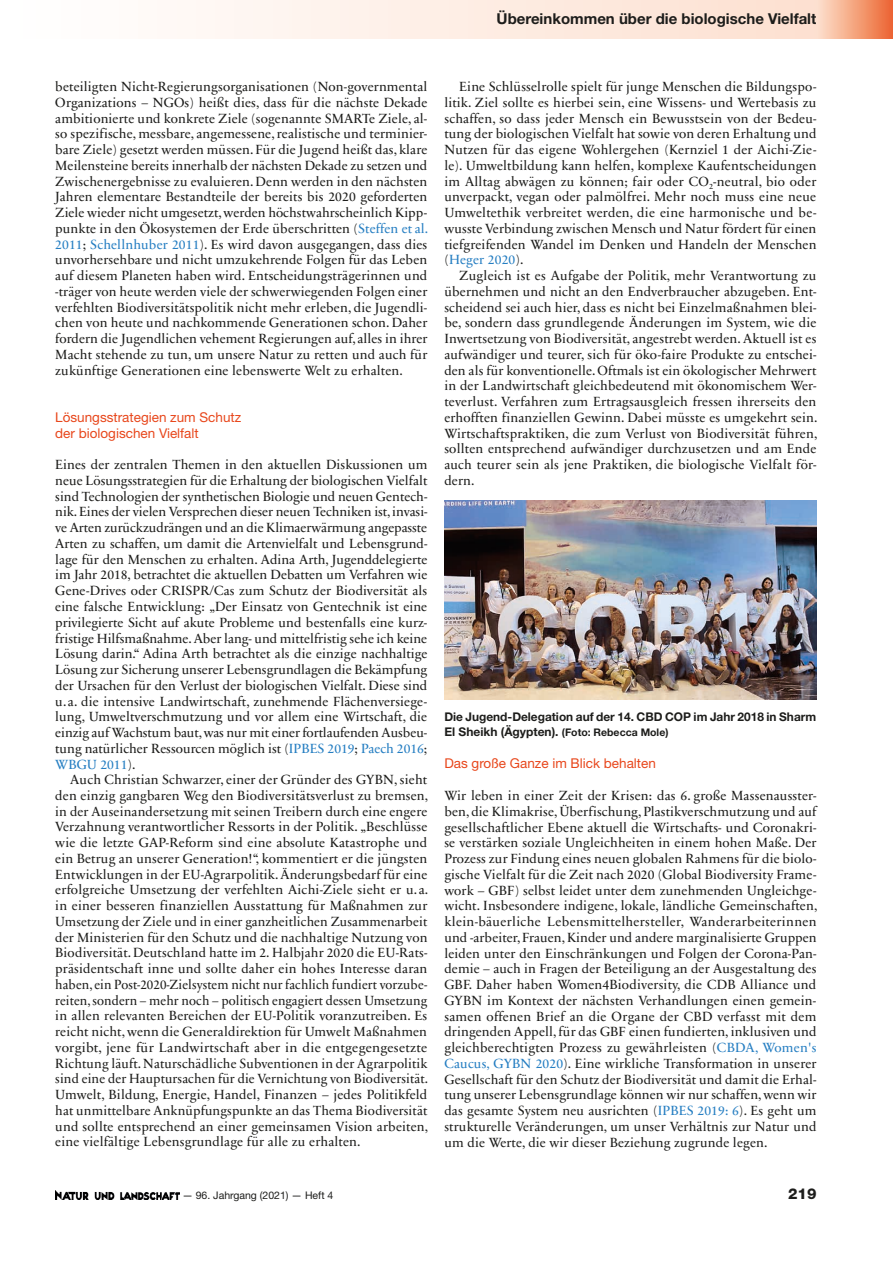
<style>
.page{position:relative;width:893px;height:1263px;background:#fff}
.page>*{position:absolute;margin:0;border:0;box-sizing:border-box;transform-origin:0 0}
.t1{font:700 15px "Helvetica Neue LT Pro";color:#1d1d1b}
.t2{font:800 15px "Helvetica Neue LT Pro";color:#1d1d1b}
.t3{font:13.5px/15.8px "Sabon Next LT Pro";letter-spacing:.01em;color:#1d1d1b;text-align:justify}
.t4{font:13.5px/16.2px "Helvetica Neue LT Pro";color:#e8471c}
.t5{font:700 12px/14.4px "Helvetica Neue LT Pro";color:#1d1d1b}
.t6{font:10.5px "Helvetica Neue LT Pro";color:#1d1d1b}
.s1{color:#257ec2}
.s2{font-size:10.5px}
</style>
<div class="page">
<img style="left:55px;top:1191px;width:124px;height:8px">
<div style="left:0;top:0;width:816px;height:38px;background:linear-gradient(to right,#fff,#fde0d0)"></div>
<div style="left:816px;top:0;width:77px;height:38px;background:linear-gradient(to right,#fde3cf,#ec6530)"></div>
<img style="left:444px;top:501px;width:372px;height:199px">
<p class="t1" style="left:497px;top:10px;width:321px">Übereinkommen über die biologische Vielfalt</p>
<p class="t3" style="left:55px;top:78px;width:375px">beteiligten Nicht-Regierungsorganisationen (Non-governmental Organizations – NGOs) heißt dies, dass für die nächste Dekade ambitionierte und konkrete Ziele (sogenannte SMARTe Ziele, al&shy;so spezifische, messbare, angemessene, realistische und terminier&shy;bare Ziele) gesetzt werden müssen. Für die Jugend heißt das, klare Meilensteine bereits innerhalb der nächsten Dekade zu setzen und Zwischenergebnisse zu evaluieren. Denn werden in den nächsten Jahren elementare Bestandteile der bereits bis 2020 geforderten Ziele wieder nicht umgesetzt, werden höchstwahrscheinlich Kipp&shy;punkte in den Ökosystemen der Erde überschritten (<span class="s1">Steffen et al.<br>2011</span>; <span class="s1">Schellnhuber 2011</span>). Es wird davon ausgegangen, dass dies unvorhersehbare und nicht umzukehrende Folgen für das Leben auf diesem Planeten haben wird. Entscheidungsträgerinnen und -träger von heute werden viele der schwerwiegenden Folgen einer verfehlten Biodiversitätspolitik nicht mehr erleben, die Jugendli&shy;chen von heute und nachkommende Generationen schon. Daher fordern die Jugendlichen vehement Regierungen auf, alles in ihrer Macht stehende zu tun, um unsere Natur zu retten und auch für zukünftige Generationen eine lebenswerte Welt zu erhalten.</p>
<p class="t4" style="left:55px;top:409px;width:188px">Lösungsstrategien zum Schutz der biologischen Vielfalt</p>
<p class="t3" style="left:55px;top:456px;width:374px">Eines der zentralen Themen in den aktuellen Diskussionen um neue Lösungsstrategien für die Erhaltung der biologischen Vielfalt sind Technologien der synthetischen Biologie und neuen Gentech&shy;nik. Eines der vielen Versprechen dieser neuen Techniken ist, invasi&shy;ve Arten zurückzudrängen und an die Klimaerwärmung angepasste Arten zu schaffen, um damit die Artenvielfalt und Lebensgrund&shy;lage für den Menschen zu erhalten. Adina Arth, Jugenddelegierte im Jahr 2018, betrachtet die aktuellen Debatten um Verfahren wie Gene-Drives oder CRISPR/Cas zum Schutz der Biodiversität als eine falsche Entwicklung: „Der Einsatz von Gentechnik ist eine privilegierte Sicht auf akute Probleme und bestenfalls eine kurz&shy;fristige Hilfsmaßnahme. Aber lang- und mittelfristig sehe ich keine Lösung darin.“ Adina Arth betrachtet als die einzige nachhaltige Lösung zur Sicherung unserer Lebensgrundlagen die Bekämpfung der Ursachen für den Verlust der biologischen Vielfalt. Diese sind u.a. die intensive Landwirtschaft, zunehmende Flächenversiege&shy;lung, Umweltverschmutzung und vor allem eine Wirtschaft, die einzig auf Wachstum baut, was nur mit einer fortlaufenden Ausbeu&shy;tung natürlicher Ressourcen möglich ist (<span class="s1">IPBES 2019</span>; <span class="s1">Paech 2016</span>; <span class="s1">WBGU 2011</span>).</p>
<p class="t3" style="left:55px;top:771px;width:374px;text-indent:15px">Auch Christian Schwarzer, einer der Gründer des GYBN, sieht den einzig gangbaren Weg den Biodiversitätsverlust zu bremsen, in der Auseinandersetzung mit seinen Treibern durch eine engere Verzahnung verantwortlicher Ressorts in der Politik. „Beschlüsse wie die letzte GAP-Reform sind eine absolute Katastrophe und ein Betrug an unserer Generation!“, kommentiert er die jüngsten Entwicklungen in der EU-Agrarpolitik. Änderungsbedarf für eine erfolgreiche Umsetzung der verfehlten Aichi-Ziele sieht er u.a. in einer besseren finanziellen Ausstattung für Maßnahmen zur Umsetzung der Ziele und in einer ganzheitlichen Zusammenarbeit der Ministerien für den Schutz und die nachhaltige Nutzung von Biodiversität. Deutschland hatte im 2. Halbjahr 2020 die EU-Rats&shy;präsidentschaft inne und sollte daher ein hohes Interesse daran haben, ein Post-2020-Zielsystem nicht nur fachlich fundiert vorzube&shy;reiten, sondern – mehr noch – politisch engagiert dessen Umsetzung in allen relevanten Bereichen der EU-Politik voranzutreiben. Es reicht nicht, wenn die Generaldirektion für Umwelt Maßnahmen vorgibt, jene für Landwirtschaft aber in die entgegengesetzte Richtung läuft. Naturschädliche Subventionen in der Agrarpolitik sind eine der Hauptursachen für die Vernichtung von Biodiversität.<br>Umwelt, Bildung, Energie, Handel, Finanzen – jedes Politikfeld hat unmittelbare Anknüpfungspunkte an das Thema Biodiversität und sollte entsprechend an einer gemeinsamen Vision arbeiten, eine vielfältige Lebensgrundlage für alle zu erhalten.</p>
<p class="t3" style="left:444px;top:78px;width:374px;text-indent:15px">Eine Schlüsselrolle spielt für junge Menschen die Bildungspo&shy;litik. Ziel sollte es hierbei sein, eine Wissens- und Wertebasis zu schaffen, so dass jeder Mensch ein Bewusstsein von der Bedeu&shy;tung der biologischen Vielfalt hat sowie von deren Erhaltung und Nutzen für das eigene Wohlergehen (Kernziel 1 der Aichi-Zie&shy;le). Umweltbildung kann helfen, komplexe Kaufentscheidungen im Alltag abwägen zu können; fair oder CO<sub>2</sub>-neutral, bio oder unverpackt, vegan oder palmölfrei. Mehr noch muss eine neue Umweltethik verbreitet werden, die eine harmonische und be&shy;wusste Verbindung zwischen Mensch und Natur fördert für einen tiefgreifenden Wandel im Denken und Handeln der Menschen (<span class="s1">Heger 2020</span>).</p>
<p class="t3" style="left:444px;top:267px;width:375px;text-indent:15px">Zugleich ist es Aufgabe der Politik, mehr Verantwortung zu übernehmen und nicht an den Endverbraucher abzugeben. Ent&shy;scheidend sei auch hier, dass es nicht bei Einzelmaßnahmen blei&shy;be, sondern dass grundlegende Änderungen im System, wie die Inwertsetzung von Biodiversität, angestrebt werden. Aktuell ist es aufwändiger und teurer, sich für öko-faire Produkte zu entschei&shy;den als für konventionelle. Oftmals ist ein ökologischer Mehrwert in der Landwirtschaft gleichbedeutend mit ökonomischem Wer&shy;teverlust. Verfahren zum Ertragsausgleich fressen ihrerseits den erhofften finanziellen Gewinn. Dabei müsste es umgekehrt sein.<br>Wirtschaftspraktiken, die zum Verlust von Biodiversität führen, sollten entsprechend aufwändiger durchzusetzen und am Ende auch teurer sein als jene Praktiken, die biologische Vielfalt för&shy;dern.</p>
<p class="t5" style="left:444px;top:709px;width:373px">Die Jugend-Delegation auf der 14. CBD COP im Jahr 2018 in Sharm<br>El Sheikh (Ägypten). <span class="s2">(Foto: Rebecca Mole)</span></p>
<p class="t4" style="left:444px;top:755px;width:213px">Das große Ganze im Blick behalten</p>
<p class="t3" style="left:444px;top:787px;width:374px">Wir leben in einer Zeit der Krisen: das 6. große Massenausster&shy;ben, die Klimakrise, Überfischung, Plastikverschmutzung und auf gesellschaftlicher Ebene aktuell die Wirtschafts- und Coronakri&shy;se verstärken soziale Ungleichheiten in einem hohen Maße. Der Prozess zur Findung eines neuen globalen Rahmens für die biolo&shy;gische Vielfalt für die Zeit nach 2020 (Global Biodiversity Frame&shy;work – GBF) selbst leidet unter dem zunehmenden Ungleichge&shy;wicht. Insbesondere indigene, lokale, ländliche Gemeinschaften, klein-bäuerliche Lebensmittelhersteller, Wanderarbeiterinnen und -arbeiter, Frauen, Kinder und andere marginalisierte Gruppen leiden unter den Einschränkungen und Folgen der Corona-Pan&shy;demie – auch in Fragen der Beteiligung an der Ausgestaltung des GBF. Daher haben Women4Biodiversity, die CDB Alliance und GYBN im Kontext der nächsten Verhandlungen einen gemein&shy;samen offenen Brief an die Organe der CBD verfasst mit dem dringenden Appell, für das GBF einen fundierten, inklusiven und gleichberechtigten Prozess zu gewährleisten (<span class="s1">CBDA, Women's Caucus, GYBN 2020</span>). Eine wirkliche Transformation in unserer Gesellschaft für den Schutz der Biodiversität und damit die Erhal&shy;tung unserer Lebensgrundlage können wir nur schaffen, wenn wir das gesamte System neu ausrichten (<span class="s1">IPBES 2019: 6</span>). Es geht um strukturelle Veränderungen, um unser Verhältnis zur Natur und um die Werte, die wir dieser Beziehung zugrunde legen.</p>
<p class="t6" style="left:182px;top:1189px;width:153px">— 96. Jahrgang (2021) — Heft 4</p>
<p class="t2" style="left:788px;top:1185px;width:30px">219</p>
</div>
